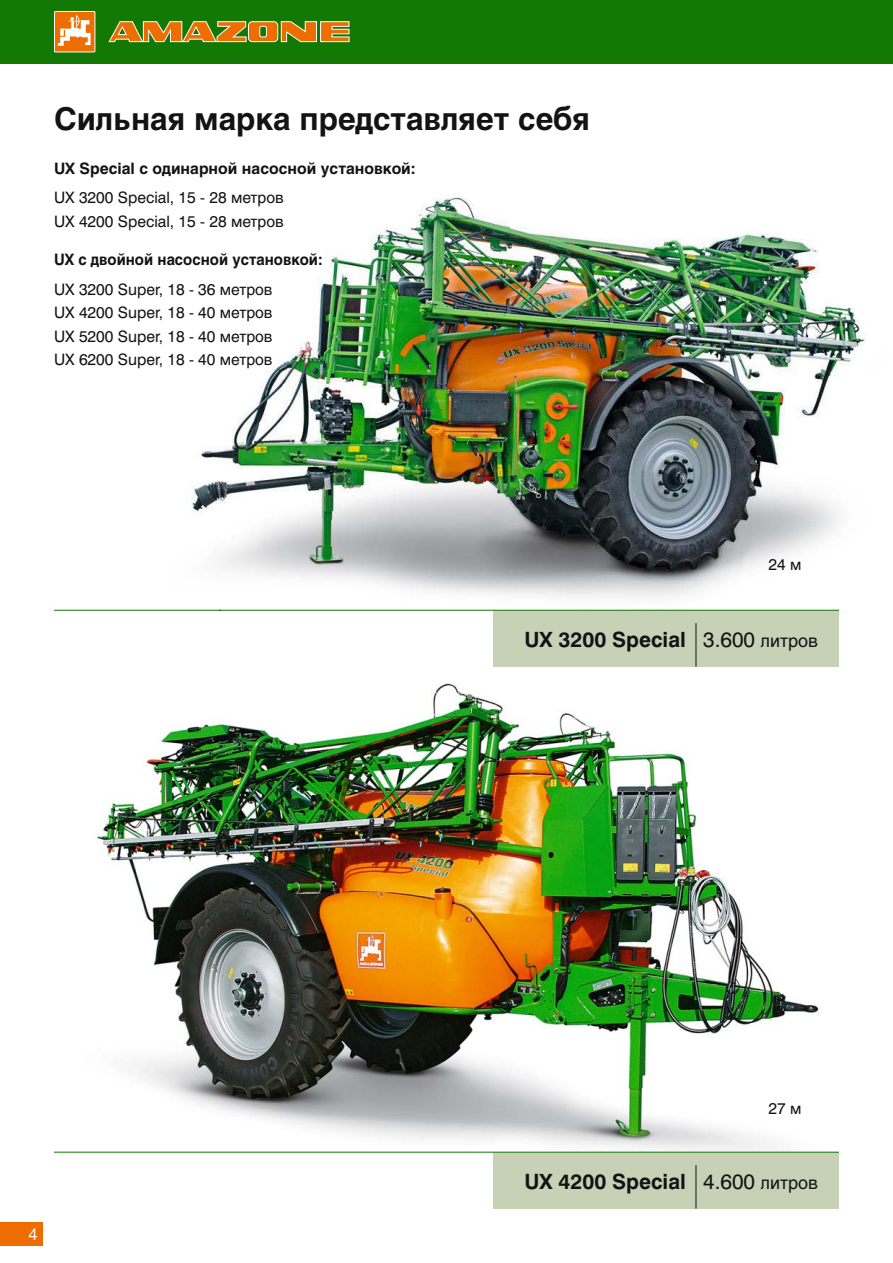
<style>
.page{position:relative;width:893px;height:1263px;background:#fff}
.page>*{position:absolute;margin:0;border:0;box-sizing:border-box;transform-origin:0 0}
.t1{font:700 31.5px "Swiss 721 Cyr";color:#141314}
.t2{font:700 21px "Swiss 721 Cyr";color:#141314}
.t3{font:16.5px "Helvetica Neue";color:#fff}
.t4{font:15.75px/23.5px "Swiss 721 Cyr";color:#141314}
.t5{font:700 15.75px "Swiss 721 Cyr";color:#141314}
.t6{font:700 15.75px "Swiss 721 Cyr";color:#141314;scale:.95 1}
.s1{font-weight:400}
.s2{font-weight:400;font-size:18px}
</style>
<div class="page">
<div style="left:0;top:0;width:893px;height:64px;background:#127904"></div>
<svg style="left:108px;top:21px;width:242px;height:22px"></svg>
<div style="left:54px;top:11px;width:41px;height:41px;background:#ed6d00"></div>
<div style="left:54px;top:11px;width:41px;height:41px;border:1px solid #fff"></div>
<svg style="left:58px;top:15px;width:33px;height:31px"></svg>
<div style="left:0;top:1222px;width:43px;height:24px;background:#ed6d00"></div>
<img style="left:81px;top:683px;width:758px;height:469px">
<img style="left:175px;top:196px;width:690px;height:414px">
<div style="left:493px;top:610px;width:346px;height:57px;background:#c6d1b5"></div>
<div style="left:493px;top:1152px;width:346px;height:56px;background:#c6d1b5"></div>
<hr style="left:54px;top:1152px;width:785px;height:1px;background:#127904">
<hr style="left:219px;top:610px;width:620px;height:1px;background:#127904">
<hr style="left:54px;top:610px;width:166px;height:1px;background:#127904">
<hr style="left:696px;top:623px;width:1px;height:44px;background:#141314">
<hr style="left:696px;top:1165px;width:1px;height:43px;background:#141314">
<h1 class="t1" style="left:54px;top:106px;width:537px">Сильная марка представляет себя</h1>
<p class="t5" style="left:54px;top:161px;width:363px">UX Special с одинарной насосной установкой:</p>
<p class="t4" style="left:54px;top:187px;width:231px">UX 3200 Special, 15 - 28 метров<br>UX 4200 Special, 15 - 28 метров</p>
<p class="t6" style="left:54px;top:253px;width:284px">UX с двойной насосной установкой:</p>
<p class="t4" style="left:54px;top:278px;width:220px;text-align:justify">UX 3200 Super, 18 - 36 метров UX 4200 Super, 18 - 40 метров UX 5200 Super, 18 - 40 метров UX 6200 Super, 18 - 40 метров</p>
<p class="t4" style="left:768px;top:553px;width:34px">24 м</p>
<h2 class="t2" style="left:524px;top:630px;width:295px">UX 3200 Special <span class="s1">3.600</span> <span class="s2">литров</span></h2>
<p class="t3" style="left:28px;top:1228px;width:11px">4</p>
<p class="t4" style="left:768px;top:1098px;width:34px">27 м</p>
<h2 class="t2" style="left:524px;top:1172px;width:295px">UX 4200 Special <span class="s1">4.600</span> <span class="s2">литров</span></h2>
</div>
